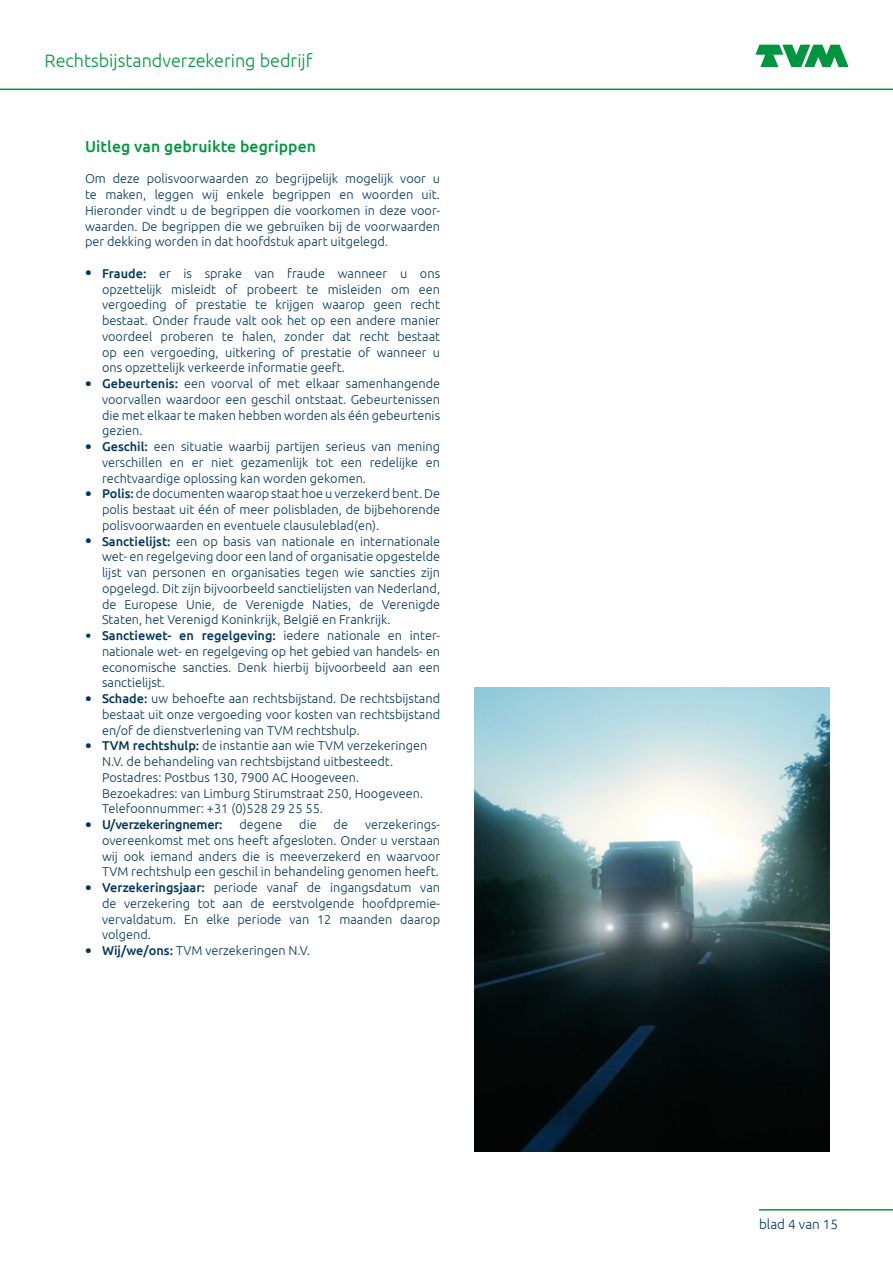
<style>
.page{position:relative;width:893px;height:1263px;background:#fff}
.page>*{position:absolute;margin:0;border:0;box-sizing:border-box;transform-origin:0 0}
.t1{font:300 18px "Ubuntu";color:#00963f}
.Bodykop_gr_10_5pt{font:500 15.75px "Ubuntu";letter-spacing:.005em;color:#00963f}
.t2{font:300 13.5px "Ubuntu";color:#00375b}
.Body{font:300 12.75px/15.8px "Ubuntu";color:#00375b;text-align:justify}
.t3{font:500 12.75px "Ubuntu";letter-spacing:-.02em;color:#00375b}
.s1{font-weight:500;font-size:18px}
.s2{font-weight:500}
.s3{font-size:18px}
</style>
<div class="page">
<img style="left:474px;top:687px;width:355px;height:465px">
<svg style="left:756px;top:45px;width:92px;height:22px"></svg>
<hr style="left:0;top:89px;width:893px;height:1px;background:#00963f">
<hr style="left:759px;top:1209px;width:134px;height:1px;background:#00963f">
<h1 class="t1" style="left:45px;top:50px;width:269px">Rechtsbijstandverzekering bedrijf</h1>
<p class="Bodykop_gr_10_5pt" style="left:85px;top:136px;width:232px">Uitleg van gebruikte begrippen</p>
<p class="Body" style="left:85px;top:171px;width:357px">Om deze polisvoorwaarden zo begrijpelijk mogelijk voor u te maken, leggen wij enkele begrippen en woorden uit.<br>Hieronder vindt u de begrippen die voorkomen in deze voor&shy;waarden. De begrippen die we gebruiken bij de voorwaarden per dekking worden in dat hoofdstuk apart uitgelegd.</p>
<p class="Body" style="left:102px;top:265px;width:340px;text-indent:-17px"><span class="s1">•</span> <span class="s2">Fraude:</span> er is sprake van fraude wanneer u ons opzettelijk misleidt of probeert te misleiden om een vergoeding of prestatie te krijgen waarop geen recht bestaat. Onder fraude valt ook het op een andere manier voordeel proberen te halen, zonder dat recht bestaat op een vergoeding, uitkering of prestatie of wanneer u ons opzettelijk verkeerde informatie geeft.</p>
<p class="Body" style="left:102px;top:375px;width:340px;text-indent:-17px"><span class="s1">•</span> <span class="s2">Gebeurtenis:</span> een voorval of met elkaar samenhangende voorvallen waardoor een geschil ontstaat. Gebeurtenissen die met elkaar te maken hebben worden als één gebeurtenis gezien.</p>
<p class="Body" style="left:102px;top:438px;width:340px;text-indent:-17px"><span class="s1">•</span> <span class="s2">Geschil:</span> een situatie waarbij partijen serieus van mening verschillen en er niet gezamenlijk tot een redelijke en rechtvaardige oplossing kan worden gekomen.</p>
<p class="Body" style="left:102px;top:486px;width:340px;text-indent:-17px"><span class="s1">•</span> <span class="s2">Polis:</span> de documenten waarop staat hoe u verzekerd bent. De polis bestaat uit één of meer polisbladen, de bijbehorende polisvoorwaarden en eventuele clausuleblad(en).</p>
<p class="Body" style="left:102px;top:533px;width:340px;text-indent:-17px"><span class="s1">•</span> <span class="s2">Sanctielijst:</span> een op basis van nationale en internationale wet- en regelgeving door een land of organisatie opgestelde lijst van personen en organisaties tegen wie sancties zijn opgelegd. Dit zijn bijvoorbeeld sanctielijsten van Nederland, de Europese Unie, de Verenigde Naties, de Verenigde Staten, het Verenigd Koninkrijk, België en Frankrijk.</p>
<p class="Body" style="left:102px;top:627px;width:340px;text-indent:-17px"><span class="s3">•</span> <span class="s2">Sanctiewet- en regelgeving:</span> iedere nationale en inter&shy;nationale wet- en regelgeving op het gebied van handels- en economische sancties. Denk hierbij bijvoorbeeld aan een sanctielijst.</p>
<p class="Body" style="left:102px;top:690px;width:340px;text-indent:-17px"><span class="s1">•</span> <span class="s2">Schade:</span> uw behoefte aan rechtsbijstand. De rechtsbijstand bestaat uit onze vergoeding voor kosten van rechtsbijstand en/of de dienstverlening van TVM rechtshulp.</p>
<p class="Body" style="left:102px;top:738px;width:327px;text-align:left;text-indent:-17px"><span class="s1">•</span> <span class="s2">TVM rechtshulp:</span> de instantie aan wie TVM verzekeringen N.V. de behandeling van rechtsbijstand uitbesteedt.<br>Postadres: Postbus 130, 7900 AC Hoogeveen.<br>Bezoekadres: van Limburg Stirumstraat 250, Hoogeveen.<br>Telefoonnummer: +31 (0)528 29 25 55.</p>
<p class="t3" style="left:85px;top:816px;width:139px"><span class="s3">•</span> U/verzekeringnemer:</p>
<p class="Body" style="left:239px;top:816px;width:44px">degene</p>
<p class="Body" style="left:299px;top:816px;width:19px">die</p>
<p class="Body" style="left:334px;top:816px;width:16px">de</p>
<p class="Body" style="left:102px;top:816px;width:340px;text-indent:263px">verzekerings&shy;overeenkomst met ons heeft afgesloten. Onder u verstaan wij ook iemand anders die is meeverzekerd en waarvoor TVM rechtshulp een geschil in behandeling genomen heeft.</p>
<p class="Body" style="left:102px;top:879px;width:340px;text-indent:-17px"><span class="s1">•</span> <span class="s2">Verzekeringsjaar:</span> periode vanaf de ingangsdatum van de verzekering tot aan de eerstvolgende hoofdpremie&shy;vervaldatum. En elke periode van 12 maanden daarop volgend.</p>
<p class="Body" style="left:85px;top:942px;width:227px"><span class="s1">•</span> <span class="s2">Wij/we/ons:</span> TVM verzekeringen N.V.</p>
<p class="t2" style="left:759px;top:1216px;width:81px">blad 4 van 15</p>
</div>
